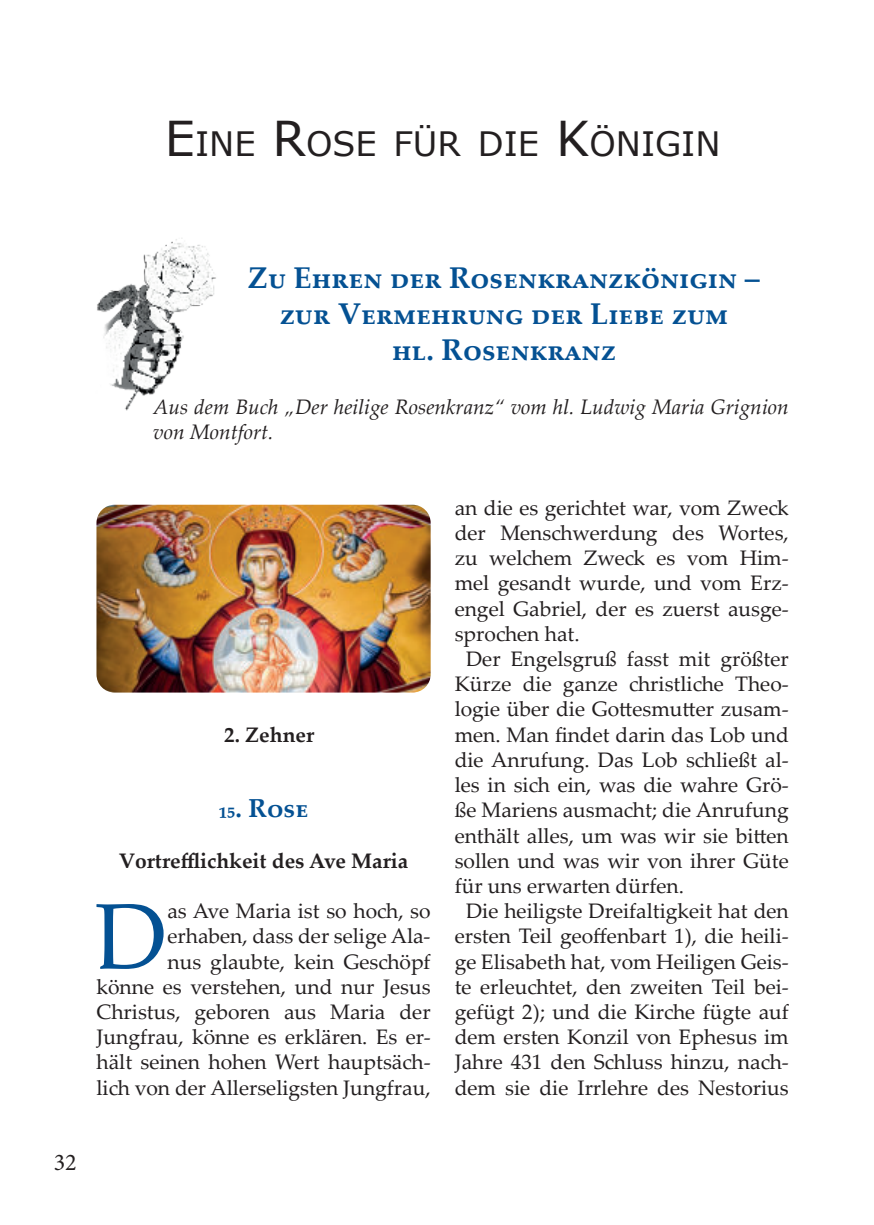
<style>
.page{position:relative;width:874px;height:1225px;background:#fff}
.page>*{position:absolute;margin:0;border:0;box-sizing:border-box;transform-origin:0 0}
.t1{font:93.4px "Palatino Linotype";color:#045193}
.t2{font:33.6px "Verdana";color:#231f20}
.t3{font:700 30px/36px "Palatino Linotype";color:#045193;text-align:center}
.t4{font:700 26px "Palatino Linotype";color:#045193}
.t5{font:24px "Minion Pro";color:#231f20}
.t6{font:21px/25.2px "Palatino Linotype";color:#231f20;text-align:right}
.t7{font:italic 21px/25.2px "Palatino Linotype";color:#231f20}
.t8{font:700 21px "Palatino Linotype";color:#231f20}
.s1{font-size:48px}
</style>
<div class="page">
<img style="left:97px;top:238px;width:119px;height:173px">
<img style="left:96px;top:505px;width:334px;height:187px">
<h2 class="t2" style="left:165px;top:125px;width:557px"><span class="s1">E</span>INE <span class="s1">R</span>OSE FÜR DIE <span class="s1">K</span>ÖNIGIN</h2>
<h3 class="t3" style="left:248px;top:259px;width:513px">Zu Ehren der Rosenkranzkönigin – zur Vermehrung der Liebe zum<br>hl. Rosenkranz</h3>
<p class="t7" style="left:153px;top:393px;width:636px">Aus dem Buch „Der heilige Rosenkranz“ vom hl. Ludwig Maria Grignion von Montfort.</p>
<p class="t8" style="left:224px;top:719px;width:91px">2. Zehner</p>
<p class="t4" style="left:219px;top:790px;width:91px">15. Rose</p>
<p class="t8" style="left:119px;top:845px;width:291px">VortrefÒichkeit des Ave Maria</p>
<h1 class="t1" style="left:95px;top:900px;width:74px">D</h1>
<p class="t6" style="left:96px;top:897px;width:335px">as Ave Maria ist so hoch, so erhaben, dass der selige Ala-<br>nus glaubte, kein Geschöpf<br>könne es verstehen, und nur Jesus<br>Christus, geboren aus Maria der<br>Jungfrau, könne es erklären. Es er&shy;hält seinen hohen Wert hauptsäch&shy;lich von der Allerseligsten Jungfrau,</p>
<p class="t5" style="left:54px;top:1147px;width:25px">32</p>
<p class="t6" style="left:454px;top:494px;width:335px">an die es gerichtet war, vom Zweck</p>
<p class="t6" style="left:454px;top:519px;width:335px">der Menschwerdung des Wortes,</p>
<p class="t6" style="left:454px;top:544px;width:335px">zu welchem Zweck es vom Him-</p>
<p class="t6" style="left:454px;top:570px;width:335px">mel gesandt wurde, und vom Erz-</p>
<p class="t6" style="left:454px;top:595px;width:335px">engel Gabriel, der es zuerst ausge-</p>
<p class="t6" style="left:454px;top:620px;width:126px">sprochen hat.</p>
<p class="t6" style="left:466px;top:645px;width:324px">Der Engelsgruß fasst mit größter</p>
<p class="t6" style="left:454px;top:670px;width:335px">Kürze die ganze christliche Theo-</p>
<p class="t6" style="left:454px;top:696px;width:335px">logie über die Gottesmutter zusam-</p>
<p class="t6" style="left:454px;top:721px;width:335px">men. Man findet darin das Lob und</p>
<p class="t6" style="left:454px;top:746px;width:335px">die Anrufung. Das Lob schließt al-</p>
<p class="t6" style="left:454px;top:771px;width:335px">les in sich ein, was die wahre Grö-</p>
<p class="t6" style="left:454px;top:796px;width:335px">ße Mariens ausmacht; die Anrufung</p>
<p class="t6" style="left:454px;top:822px;width:335px">enthält alles, um was wir sie bitten</p>
<p class="t6" style="left:454px;top:847px;width:335px">sollen und was wir von ihrer Güte</p>
<p class="t6" style="left:454px;top:872px;width:231px">für uns erwarten dürfen.</p>
<p class="t6" style="left:466px;top:901px;width:324px">Die heiligste Dreifaltigkeit hat den</p>
<p class="t6" style="left:454px;top:922px;width:335px">ersten Teil geoffenbart 1), die heili-</p>
<p class="t6" style="left:454px;top:948px;width:335px">ge Elisabeth hat, vom Heiligen Geis-</p>
<p class="t6" style="left:454px;top:973px;width:335px">te erleuchtet, den zweiten Teil bei-</p>
<p class="t6" style="left:454px;top:998px;width:335px">gefügt 2); und die Kirche fügte auf</p>
<p class="t6" style="left:454px;top:1023px;width:335px">dem ersten Konzil von Ephesus im</p>
<p class="t6" style="left:454px;top:1048px;width:335px">Jahre 431 den Schluss hinzu, nach-</p>
<p class="t6" style="left:454px;top:1077px;width:335px">dem sie die Irrlehre des Nestorius</p>
</div>
